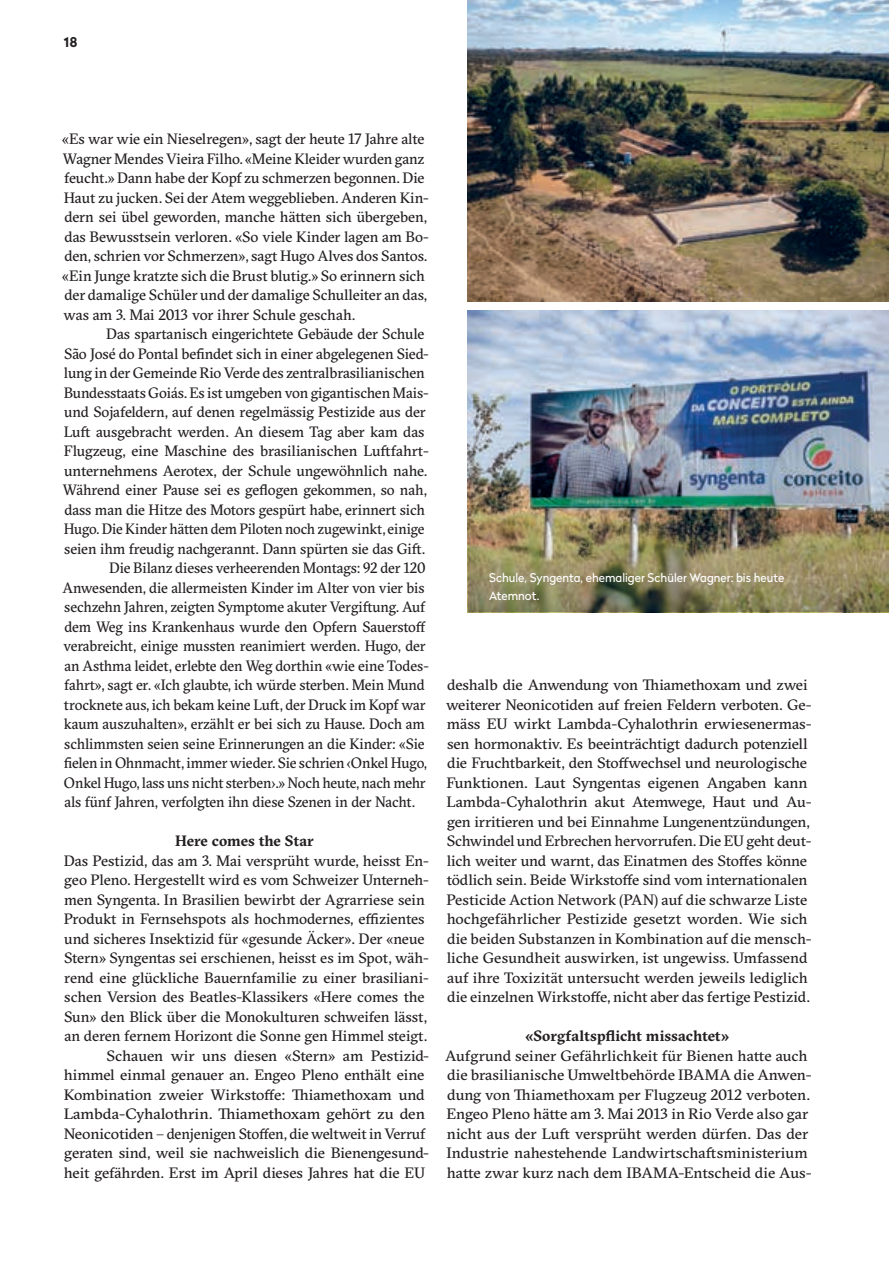
<style>
.page{position:relative;width:893px;height:1263px;background:#fff}
.page>*{position:absolute;margin:0;border:0;box-sizing:border-box;transform-origin:0 0}
.t1{font:15px/19.5px "GT Sectra";letter-spacing:-.01em;color:#231f20}
.t2{font:15px "GT Sectra";letter-spacing:-.01em;color:#231f20;scale:.96 1}
.t3{font:15px "GT Sectra";letter-spacing:-.01em;color:#231f20;scale:.94 1}
.t4{font:15px "GT Sectra";letter-spacing:-.01em;color:#231f20;scale:.95 1}
.t5{font:15px "GT Sectra";letter-spacing:-.01em;color:#231f20;scale:1.04 1}
.t6{font:700 15px "GT Sectra";color:#231f20}
.t7{font:15px "GT Sectra";letter-spacing:-.01em;color:#231f20;scale:1.06 1}
.t8{font:700 13.5px "Radikal";color:#231f20}
.t9{font:12px/17.7px "Radikal";color:#fff}
</style>
<div class="page">
<img style="left:468px;top:310px;width:421px;height:197px">
<img style="left:468px;top:507px;width:421px;height:105px">
<img style="left:468px;top:0;width:421px;height:302px">
<p class="t8" style="left:64px;top:32px;width:15px">18</p>
<p class="t1" style="left:62px;top:129px;width:368px">«Es war wie ein Nieselregen», sagt der heute 17 Jahre alte Wagner Mendes Vieira Filho. «Meine Kleider wurden ganz feucht.» Dann habe der Kopf zu schmerzen begonnen. Die Haut zu jucken. Sei der Atem weggeblieben. Anderen Kin&shy;dern sei übel geworden, manche hätten sich übergeben, das Bewusstsein verloren. «So viele Kinder lagen am Bo&shy;den, schrien vor Schmerzen», sagt Hugo Alves dos Santos. «Ein Junge kratzte sich die Brust blutig.» So erinnern sich der damalige Schüler und der damalige Schulleiter an das, was am 3. Mai 2013 vor ihrer Schule geschah.</p>
<p class="t1" style="left:106px;top:324px;width:320px">Das spartanisch eingerichtete Gebäude der Schule</p>
<p class="t1" style="left:64px;top:344px;width:366px">São José do Pontal befindet sich in einer abgelegenen Sied-</p>
<p class="t1" style="left:64px;top:363px;width:362px">lung in der Gemeinde Rio Verde des zentralbrasilianischen</p>
<p class="t1" style="left:64px;top:383px;width:367px">Bundesstaats Goiás. Es ist umgeben von gigantischen Mais-</p>
<p class="t1" style="left:64px;top:402px;width:363px">und Sojafeldern, auf denen regelmässig Pestizide aus der</p>
<p class="t1" style="left:64px;top:422px;width:362px">Luft ausgebracht werden. An diesem Tag aber kam das</p>
<p class="t1" style="left:64px;top:441px;width:367px">Flugzeug, eine Maschine des brasilianischen Luftfahrt-</p>
<p class="t1" style="left:64px;top:461px;width:364px">unternehmens Aerotex, der Schule ungewöhnlich nahe.</p>
<p class="t1" style="left:63px;top:480px;width:365px">Während einer Pause sei es geflogen gekommen, so nah,</p>
<p class="t1" style="left:64px;top:500px;width:362px">dass man die Hitze des Motors gespürt habe, erinnert sich</p>
<p class="t3" style="left:64px;top:520px;width:385px">Hugo. Die Kinder hätten dem Piloten noch zugewinkt, einige</p>
<p class="t1" style="left:64px;top:539px;width:362px">seien ihm freudig nachgerannt. Dann spürten sie das Gift.</p>
<p class="t2" style="left:109px;top:559px;width:331px">Die Bilanz dieses verheerenden Montags: 92 der 120</p>
<p class="t2" style="left:63px;top:578px;width:379px">Anwesenden, die allermeisten Kinder im Alter von vier bis</p>
<p class="t2" style="left:64px;top:598px;width:377px">sechzehn Jahren, zeigten Symptome akuter Vergiftung. Auf</p>
<p class="t2" style="left:64px;top:617px;width:378px">dem Weg ins Krankenhaus wurde den Opfern Sauerstoff</p>
<p class="t2" style="left:63px;top:637px;width:379px">verabreicht, einige mussten reanimiert werden. Hugo, der</p>
<p class="t2" style="left:64px;top:656px;width:381px">an Asthma leidet, erlebte den Weg dorthin «wie eine Todes-</p>
<p class="t2" style="left:64px;top:676px;width:377px">fahrt», sagt er. «Ich glaubte, ich würde sterben. Mein Mund</p>
<p class="t2" style="left:64px;top:695px;width:378px">trocknete aus, ich bekam keine Luft, der Druck im Kopf war</p>
<p class="t2" style="left:64px;top:715px;width:378px">kaum auszuhalten», erzählt er bei sich zu Hause. Doch am</p>
<p class="t2" style="left:64px;top:734px;width:377px">schlimmsten seien seine Erinnerungen an die Kinder: «Sie</p>
<p class="t2" style="left:64px;top:754px;width:380px">fielen in Ohnmacht, immer wieder. Sie schrien ‹Onkel Hugo,</p>
<p class="t4" style="left:64px;top:773px;width:382px">Onkel Hugo, lass uns nicht sterben›.» Noch heute, nach mehr</p>
<p class="t2" style="left:64px;top:793px;width:367px">als fünf Jahren, verfolgten ihn diese Szenen in der Nacht.</p>
<p class="t6" style="left:175px;top:831px;width:140px">Here comes the Star</p>
<p class="t1" style="left:64px;top:851px;width:367px">Das Pestizid, das am 3. Mai versprüht wurde, heisst En-</p>
<p class="t1" style="left:64px;top:870px;width:366px">geo Pleno. Hergestellt wird es vom Schweizer Unterneh-</p>
<p class="t1" style="left:64px;top:890px;width:362px">men Syngenta. In Brasilien bewirbt der Agrarriese sein</p>
<p class="t1" style="left:64px;top:909px;width:362px">Produkt in Fernsehspots als hochmodernes, effizientes</p>
<p class="t1" style="left:64px;top:929px;width:362px">und sicheres Insektizid für «gesunde Äcker». Der «neue</p>
<p class="t1" style="left:64px;top:948px;width:367px">Stern» Syngentas sei erschienen, heisst es im Spot, wäh-</p>
<p class="t1" style="left:64px;top:968px;width:366px">rend eine glückliche Bauernfamilie zu einer brasiliani-</p>
<p class="t1" style="left:64px;top:987px;width:362px">schen Version des Beatles-Klassikers «Here comes the</p>
<p class="t1" style="left:64px;top:1007px;width:364px">Sun» den Blick über die Monokulturen schweifen lässt,</p>
<p class="t1" style="left:64px;top:1026px;width:364px">an deren fernem Horizont die Sonne gen Himmel steigt.</p>
<p class="t1" style="left:107px;top:1046px;width:324px">Schauen wir uns diesen «Stern» am Pestizid-</p>
<p class="t1" style="left:64px;top:1065px;width:362px">himmel einmal genauer an. Engeo Pleno enthält eine</p>
<p class="t1" style="left:64px;top:1085px;width:362px">Kombination zweier Wirkstoffe: Thiamethoxam und</p>
<p class="t7" style="left:64px;top:1105px;width:342px">Lambda-Cyhalothrin. Thiamethoxam gehört zu den</p>
<p class="t5" style="left:64px;top:1124px;width:349px">Neonicotiden – denjenigen Stoffen, die weltweit in Verruf</p>
<p class="t1" style="left:64px;top:1143px;width:366px">geraten sind, weil sie nachweislich die Bienengesund-</p>
<p class="t1" style="left:64px;top:1163px;width:363px">heit gefährden. Erst im April dieses Jahres hat die EU</p>
<p class="t9" style="left:489px;top:569px;width:297px">Schule, Syngenta, ehemaliger Schüler Wagner: bis heute<br>Atemnot.</p>
<p class="t1" style="left:446px;top:675px;width:367px">deshalb die Anwendung von Thiamethoxam und zwei weiterer Neonicotiden auf freien Feldern verboten. Ge&shy;mäss EU wirkt Lambda-Cyhalothrin erwiesenermas&shy;sen hormonaktiv. Es beeinträchtigt dadurch potenziell die Fruchtbarkeit, den Stoffwechsel und neurologische Funktionen. Laut Syngentas eigenen Angaben kann Lambda-Cyhalothrin akut Atemwege, Haut und Au&shy;gen irritieren und bei Einnahme Lungenentzündungen, Schwindel und Erbrechen hervorrufen. Die EU geht deut&shy;lich weiter und warnt, das Einatmen des Stoffes könne tödlich sein. Beide Wirkstoffe sind vom internationalen Pesticide Action Network (PAN) auf die schwarze Liste hochgefährlicher Pestizide gesetzt worden. Wie sich die beiden Substanzen in Kombination auf die mensch&shy;liche Gesundheit auswirken, ist ungewiss. Umfassend auf ihre Toxizität untersucht werden jeweils lediglich die einzelnen Wirkstoffe, nicht aber das fertige Pestizid.</p>
<p class="t6" style="left:525px;top:1026px;width:205px">«Sorgfaltspflicht missachtet»</p>
<p class="t1" style="left:445px;top:1046px;width:368px">Aufgrund seiner Gefährlichkeit für Bienen hatte auch die brasilianische Umweltbehörde IBAMA die Anwen&shy;dung von Thiamethoxam per Flugzeug 2012 verboten.<br>Engeo Pleno hätte am 3. Mai 2013 in Rio Verde also gar nicht aus der Luft versprüht werden dürfen. Das der Industrie nahestehende Landwirtschaftsministerium hatte zwar kurz nach dem IBAMA-Entscheid die Aus-</p>
</div>
